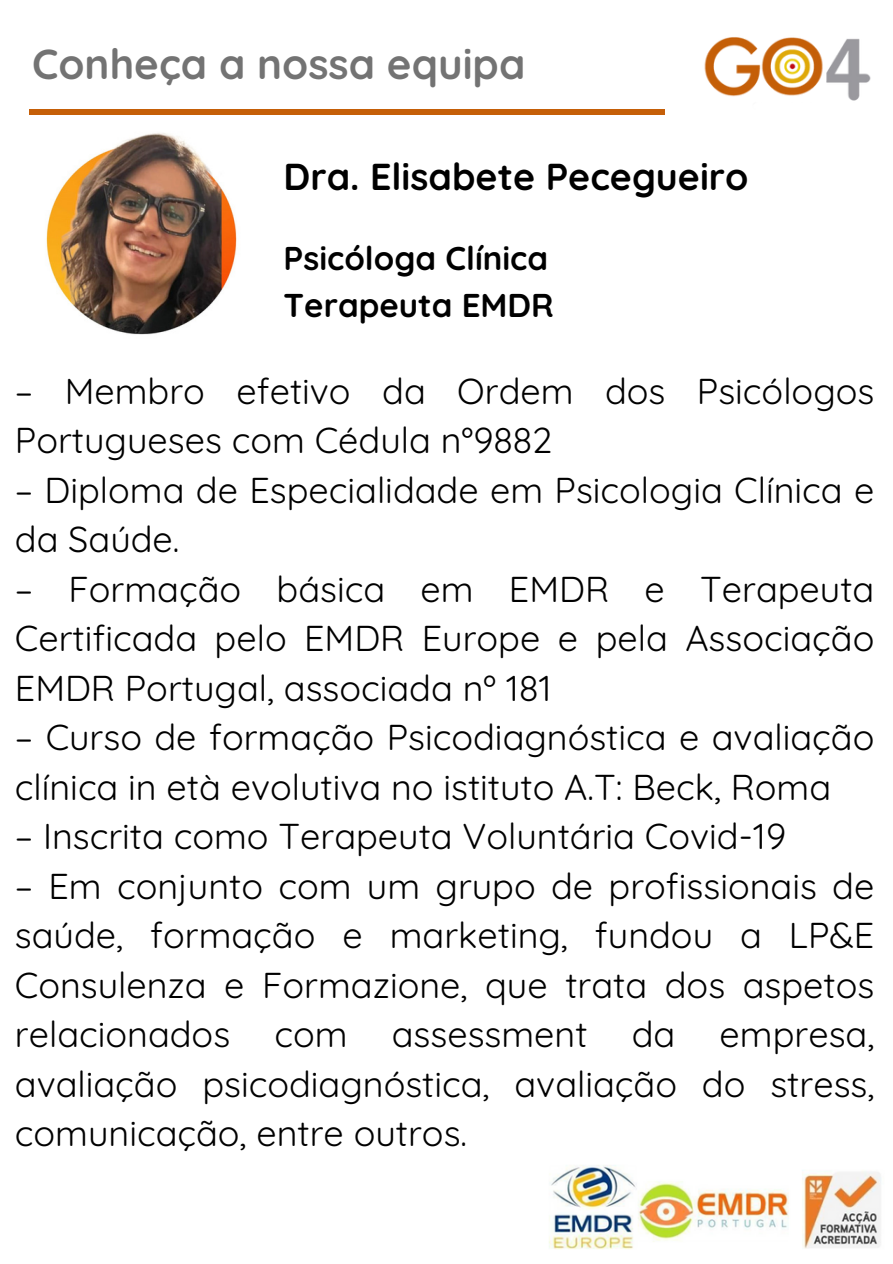
<style>
.page{position:relative;width:893px;height:1264px;background:#fff}
.page>*{position:absolute;margin:0;border:0;box-sizing:border-box;transform-origin:0 0}
.t1{font:700 42px "Quicksand";color:#737373}
.t2{font:700 37.5px "Quicksand";color:#000}
.t3{font:36px/49.5px "Quicksand";color:#000}
.t4{font:700 33px "Quicksand";color:#000}
</style>
<div class="page">
<img style="left:549px;top:1165px;width:87px;height:84px">
<img style="left:638px;top:1170px;width:243px;height:79px">
<img style="left:704px;top:37px;width:167px;height:64px">
<div style="left:29px;top:109px;width:635px;height:6px;background:#c55f08"></div>
<img style="left:46px;top:133px;width:191px;height:202px">
<p class="t1" style="left:32px;top:37px;width:494px">Conheça a nossa equipa</p>
<p class="t2" style="left:283px;top:152px;width:466px">Dra. Elisabete Pecegueiro</p>
<p class="t4" style="left:283px;top:237px;width:266px">Psicóloga Clínica</p>
<p class="t4" style="left:283px;top:283px;width:272px">Terapeuta EMDR</p>
<p class="t3" style="left:15px;top:366px;width:860px">– Membro efetivo da Ordem dos Psicólogos<br>Portugueses com Cédula n°9882</p>
<p class="t3" style="left:15px;top:464px;width:860px">– Diploma de Especialidade em Psicologia Clínica e da Saúde.</p>
<p class="t3" style="left:15px;top:563px;width:860px;text-align:justify">– Formação básica em EMDR e Terapeuta Certificada pelo EMDR Europe e pela Associação EMDR Portugal, associada nº 181</p>
<p class="t3" style="left:15px;top:712px;width:860px">– Curso de formação Psicodiagnóstica e avaliação clínica in età evolutiva no istituto A.T: Beck, Roma</p>
<p class="t3" style="left:15px;top:811px;width:772px">– Inscrita como Terapeuta Voluntária Covid-19</p>
<p class="t3" style="left:15px;top:860px;width:860px;text-align:justify">– Em conjunto com um grupo de profissionais de saúde, formação e marketing, fundou a LP&amp;E Consulenza e Formazione, que trata dos aspetos relacionados com assessment da empresa, avaliação psicodiagnóstica, avaliação do stress, comunicação, entre outros.</p>
</div>
